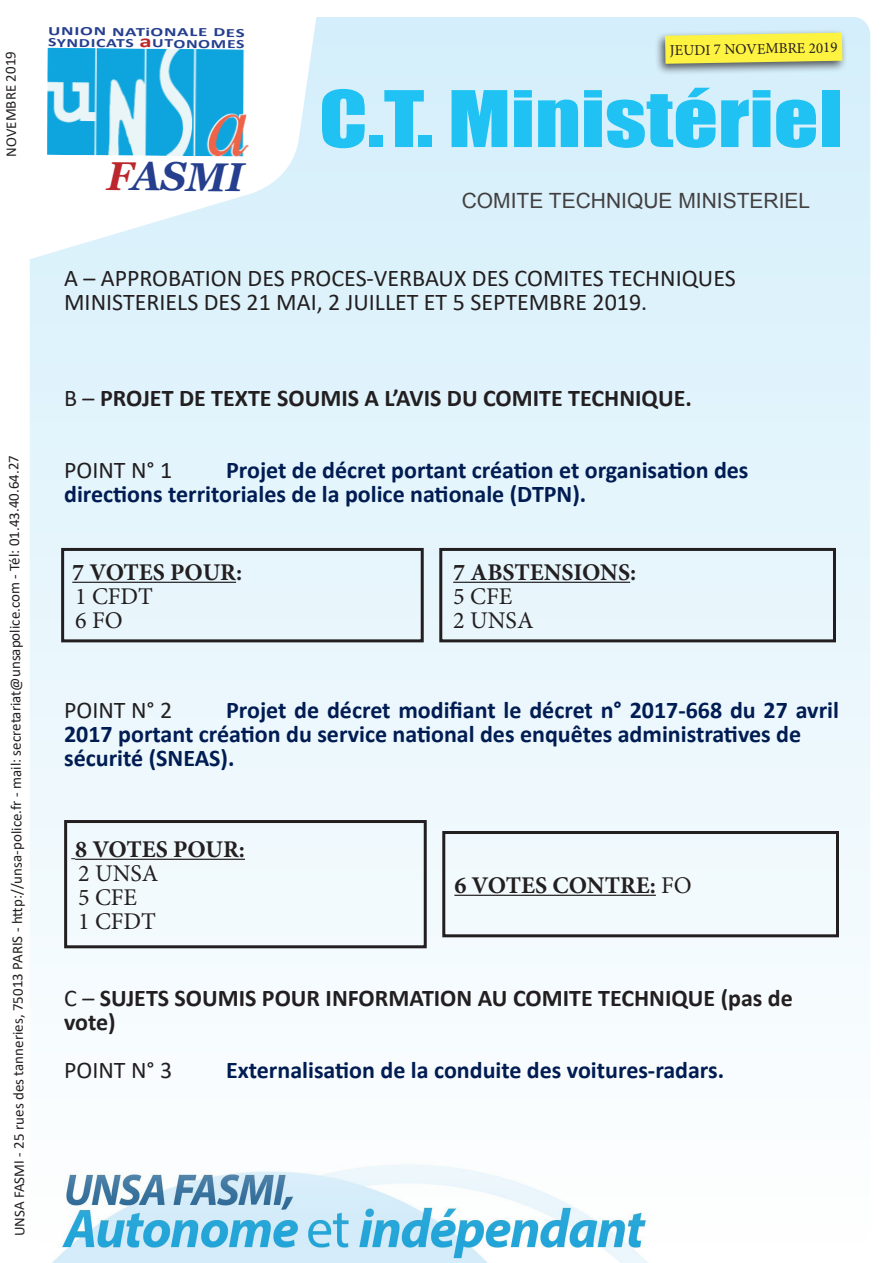
<style>
.page{position:relative;width:893px;height:1263px;background:#fff}
.page>*{position:absolute;margin:0;border:0;box-sizing:border-box;transform-origin:0 0}
.t1{font:72px "Impact";color:#1fc2f3;scale:1.22 1}
.t2{font:italic 700 40.5px "Georgia Pro";color:#253f8e;scale:.96 1}
.t3{font:700 24px/24px "Calibri";color:#001c52}
.t4{font:24px "Calibri";color:#231f20}
.t5{font:700 24px/24px "Calibri";color:#231f20}
.t6{font:700 24px "Minion Pro";color:#231f20}
.t7{font:24px "Minion Pro";color:#231f20}
.t8{font:21px "Arial";color:#231f20}
.t9{font:15px "Calibri";letter-spacing:-.01em;color:#231f20}
.t10{font:15px "Minion Pro";color:#231f20}
.t11{font:700 12.6px "Calibri";color:#253f8e;scale:1.4 1}
.t12{font:700 12.6px "Calibri";color:#253f8e;scale:1.49 1}
.s1{font-size:17.7px;color:#bc272d}
.s2{color:#bc272d}
.s3{font-weight:400}
</style>
<div class="page">
<img style="left:52px;top:1245px;width:596px;height:18px">
<div style="left:30px;top:17px;width:840px;height:1228px;background:linear-gradient(to bottom,#d9f1fc,#f2f8fb);border-radius:18px"></div>
<svg style="left:30px;top:17px;width:295px;height:267px;fill:#dcf2fb"></svg>
<svg style="left:30px;top:17px;width:228px;height:202px"></svg>
<img style="left:47px;top:47px;width:202px;height:110px">
<svg style="left:48px;top:24px;width:197px;height:25px"></svg>
<svg style="left:46px;top:155px;width:198px;height:40px"></svg>
<div style="left:654px;top:28px;width:194px;height:47px;background:#231f20;opacity:.75"></div>
<svg style="left:665px;top:33px;width:177px;height:31px;background:#f4ea4a"></svg>
<hr style="left:72px;top:582px;width:164px;height:1px;background:#231f20">
<div style="left:61px;top:548px;width:363px;height:94px;border:3px solid #231f20"></div>
<hr style="left:453px;top:582px;width:177px;height:1px;background:#231f20">
<div style="left:439px;top:548px;width:397px;height:94px;border:3px solid #231f20"></div>
<hr style="left:75px;top:859px;width:170px;height:1px;background:#231f20">
<div style="left:64px;top:820px;width:363px;height:128px;border:3px solid #231f20"></div>
<hr style="left:454px;top:895px;width:202px;height:1px;background:#231f20">
<div style="left:442px;top:831px;width:397px;height:106px;border:3px solid #231f20"></div>
<p class="t9" style="left:0;top:157px;width:107px;rotate:-90deg">NOVEMBRE 2019</p>
<p class="t12" style="left:48px;top:21px;width:133px;rotate:1deg">UNION NATiONALE DES</p>
<p class="t11" style="left:48px;top:34px;width:142px">SYNDICATS <span class="s1">a</span>UTONOMES</p>
<h2 class="t2" style="left:107px;top:152px;width:144px;rotate:1deg"><span class="s2">F</span>ASMI</h2>
<p class="t10" style="left:670px;top:40px;width:169px;rotate:-1deg">JEUDI 7 NOVEMBRE 2019</p>
<p class="t1" style="left:319px;top:63px;width:431px">C.T. Ministériel</p>
<p class="t8" style="left:462px;top:187px;width:350px">COMITE TECHNIQUE MINISTERIEL</p>
<p class="t4" style="left:64px;top:261px;width:673px">A – APPROBATION DES PROCES-VERBAUX DES COMITES TECHNIQUES</p>
<p class="t4" style="left:64px;top:285px;width:585px">MINISTERIELS DES 21 MAI, 2 JUILLET ET 5 SEPTEMBRE 2019.</p>
<p class="t9" style="left:6px;top:1236px;width:783px;rotate:-90deg">UNSA FASMI - 25 rues des tanner ei s, 75013 PARIS - htp://unsa-police.fr - mail: secretar ai @t unsapolice.com - Tél: 01 4. 3 4. 0 6. 4 2. 7</p>
<p class="t5" style="left:64px;top:386px;width:629px"><span class="s3">B –</span> PROJET DE TEXTE SOUMIS A L’AVIS DU COMITE TECHNIQUE.</p>
<p class="t4" style="left:64px;top:453px;width:110px">POINT N° 1</p>
<p class="t3" style="left:226px;top:458px;width:524px">Projet de décret portant création et organisation des</p>
<p class="t3" style="left:64px;top:482px;width:524px">directions territoriales de la police nationale (DTPN).</p>
<p class="t6" style="left:72px;top:555px;width:171px">7 VOTES POUR:</p>
<p class="t7" style="left:75px;top:580px;width:79px">1 CFDT</p>
<p class="t7" style="left:75px;top:604px;width:49px">6 FO</p>
<p class="t6" style="left:453px;top:555px;width:185px">7 ABSTENSIONS:</p>
<p class="t7" style="left:453px;top:580px;width:61px">5 CFE</p>
<p class="t7" style="left:453px;top:604px;width:82px">2 UNSA</p>
<p class="t3" style="left:64px;top:698px;width:776px;text-indent:162px">Projet de décret modifiant le décret n° 2017-668 du 27 avril<br>2017 portant création du service national des enquêtes administratives de</p>
<p class="t3" style="left:64px;top:746px;width:172px">sécurité (SNEAS).</p>
<p class="t4" style="left:64px;top:693px;width:110px">POINT N° 2</p>
<p class="t6" style="left:75px;top:832px;width:171px">8 VOTES POUR:</p>
<p class="t7" style="left:78px;top:857px;width:82px">2 UNSA</p>
<p class="t7" style="left:78px;top:881px;width:61px">5 CFE</p>
<p class="t7" style="left:78px;top:905px;width:79px">1 CFDT</p>
<p class="t6" style="left:454px;top:868px;width:239px">6 VOTES CONTRE: <span class="s3">FO</span></p>
<p class="t5" style="left:64px;top:986px;width:730px"><span class="s3">C –</span> SUJETS SOUMIS POUR INFORMATION AU COMITE TECHNIQUE (pas de vote)</p>
<p class="t4" style="left:64px;top:1053px;width:110px">POINT N° 3</p>
<p class="t3" style="left:226px;top:1058px;width:499px">Externalisation de la conduite des voitures-radars.</p>
</div>
